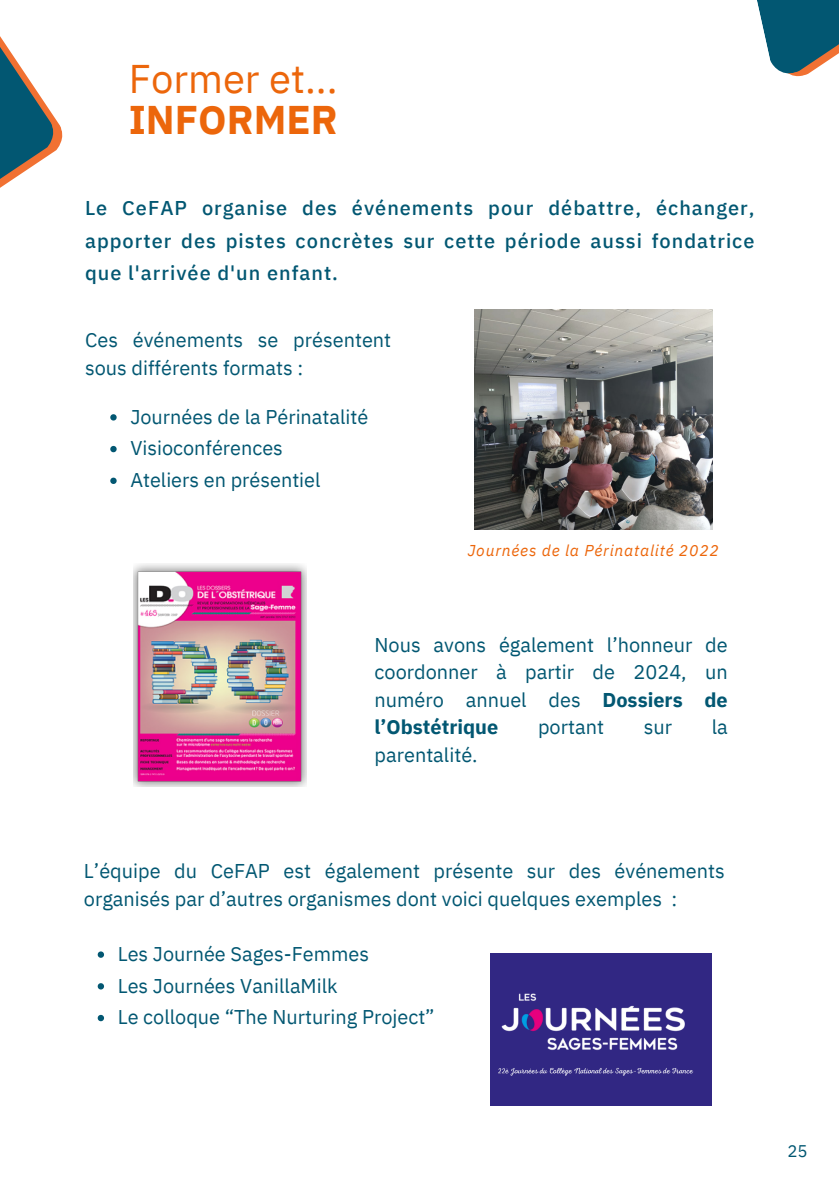
<style>
.page{position:relative;width:839px;height:1191px;background:#fff}
.page>*{position:absolute;margin:0;border:0;box-sizing:border-box;transform-origin:0 0}
.t1{font:40px "IBM Plex Sans";color:#ec660b}
.t2{font:700 40px "IBM Plex Sans";color:#ec660b}
.t3{font:20px/27.4px "IBM Plex Sans";color:#025772}
.t4{font:500 20px/32.8px "IBM Plex Sans";letter-spacing:.05em;color:#025772;text-align:justify}
.t5{font:19.8px/31.8px "IBM Plex Sans";color:#025772}
.t6{font:16.8px "IBM Plex Sans";color:#025772}
.t7{font:italic 15.6px "IBM Plex Sans";letter-spacing:.05em;color:#ec660b}
.s1{font-weight:700}
</style>
<div class="page">
<img style="left:475px;top:309px;width:237px;height:221px">
<svg style="left:757px;top:0;width:81px;height:77px"></svg>
<svg style="left:0;top:36px;width:63px;height:152px"></svg>
<div style="left:490px;top:953px;width:221px;height:153px;background:#312783"></div>
<img style="left:498px;top:993px;width:196px;height:83px">
<img style="left:133px;top:563px;width:173px;height:224px">
<svg style="left:110px;top:414px;width:7px;height:7px"></svg>
<svg style="left:110px;top:446px;width:7px;height:6px"></svg>
<svg style="left:110px;top:478px;width:7px;height:6px"></svg>
<svg style="left:98px;top:951px;width:6px;height:7px"></svg>
<svg style="left:98px;top:983px;width:6px;height:7px"></svg>
<svg style="left:98px;top:1015px;width:6px;height:6px"></svg>
<h1 class="t1" style="left:129px;top:52px;width:210px">Former et...</h1>
<h1 class="t2" style="left:129px;top:93px;width:210px">INFORMER</h1>
<p class="t4" style="left:85px;top:191px;width:671px">Le CeFAP organise des événements pour débattre, échanger, apporter des pistes concrètes sur cette période aussi fondatrice que l'arrivée d'un enfant.</p>
<p class="t3" style="left:85px;top:326px;width:308px">Ces événements se présentent sous différents formats :</p>
<p class="t5" style="left:130px;top:400px;width:239px">Journées de la Périnatalité<br>Visioconférences<br>Ateliers en présentiel</p>
<p class="t7" style="left:467px;top:540px;width:253px">Journées de la Périnatalité 2022</p>
<p class="t3" style="left:374px;top:631px;width:355px;text-align:justify">Nous avons également l’honneur de coordonner à partir de 2024, un numéro annuel des <span class="s1">Dossiers de l’Obstétrique</span></p>
<p class="t3" style="left:538px;top:713px;width:67px">portant</p>
<p class="t3" style="left:643px;top:713px;width:30px">sur</p>
<p class="t3" style="left:711px;top:713px;width:18px">la</p>
<p class="t3" style="left:374px;top:741px;width:105px">parentalité.</p>
<p class="t3" style="left:84px;top:857px;width:642px">L’équipe du CeFAP est également présente sur des événements organisés par d’autres organismes dont voici quelques exemples :</p>
<p class="t5" style="left:118px;top:938px;width:318px">Les Journée Sages-Femmes<br>Les Journées VanillaMilk<br>Le colloque “The Nurturing Project”</p>
<p class="t6" style="left:787px;top:1140px;width:22px">25</p>
</div>
